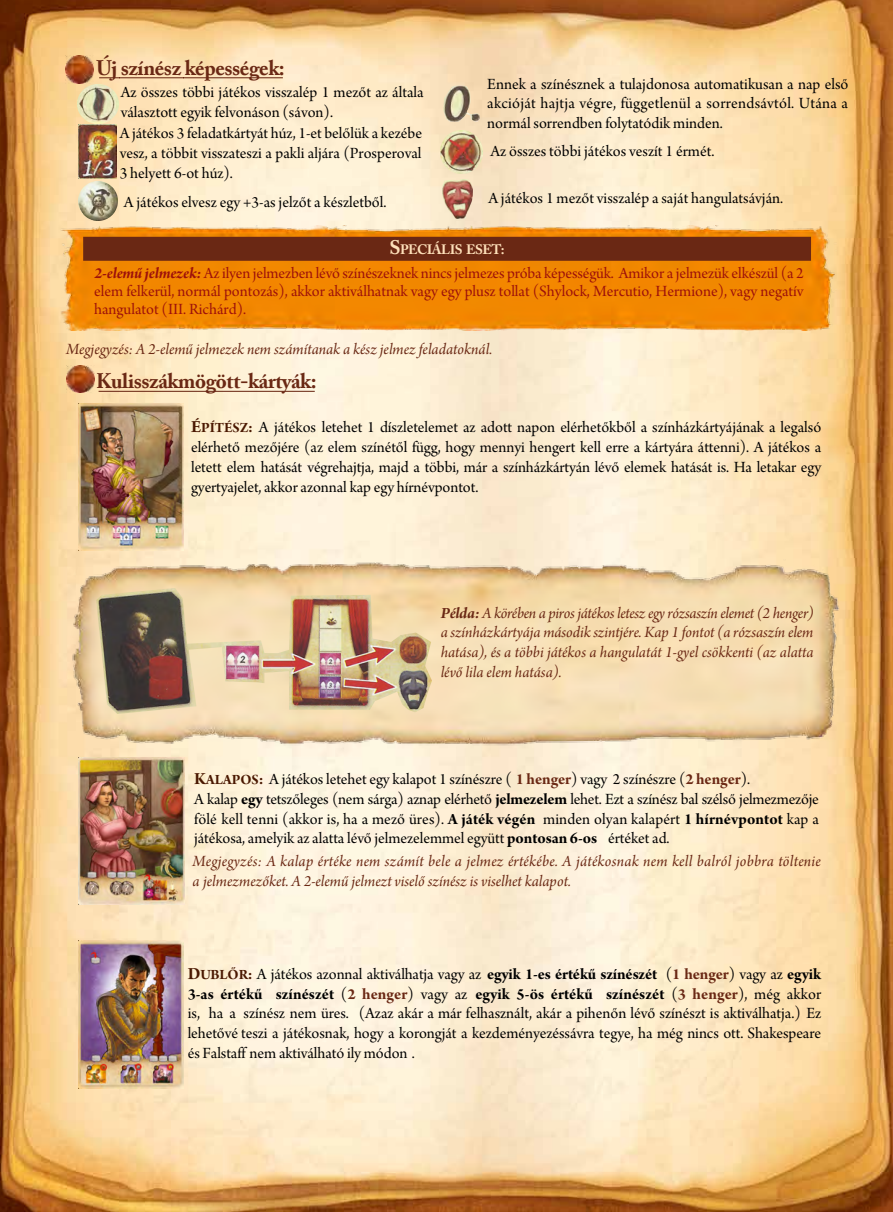
<style>
.page{position:relative;width:893px;height:1212px;background:#fff}
.page>*{position:absolute;margin:0;border:0;box-sizing:border-box;transform-origin:0 0}
.t1{font:700 21px "Adobe Caslon Pro";letter-spacing:-.02em;color:#6a2814}
.t2{font:16.5px/19.8px "Arno Pro Subhead";color:#000;text-align:justify}
.t3{font:16.5px/19.8px "Arno Pro Italic Subhead";color:#6a2814;text-align:justify}
.t4{font:16.5px/18px "Arno Pro Subhead";color:#9d110b;text-align:justify}
.t5{font:16.5px "Arno Pro Bold Subhead";letter-spacing:.005em;color:#000}
.t6{font:700 13.65px "Adobe Caslon Pro";letter-spacing:-.045em;color:#fee0ba}
.s1{font-size:19.5px}
.s2{font-family:"Arno Pro Bold Italic Subhead"}
.s3{font-family:"Arno Pro Bold Subhead";font-size:18px;color:#4a1801}
.s4{font-family:"Arno Pro Bold Subhead";font-size:15px;color:#4a1801}
.s5{font-family:"Arno Pro Bold Subhead";color:#4a1801}
.s6{font-family:"Arno Pro Bold Subhead";color:#6a2814}
.s7{font-family:"Arno Pro Bold Subhead"}
.s8{font-family:"Arno Pro Subhead"}
.s9{color:#6a2814}
</style>
<div class="page">
<img style="left:0;top:0;width:893px;height:1212px">
<img style="left:65px;top:56px;width:28px;height:28px">
<hr style="left:99px;top:77px;width:184px;height:1px;background:#6a2814">
<img style="left:58px;top:226px;width:778px;height:105px">
<div style="left:83px;top:237px;width:728px;height:24px;background:#6a2814"></div>
<img style="left:66px;top:365px;width:28px;height:28px">
<hr style="left:99px;top:391px;width:216px;height:1px;background:#6a2814">
<img style="left:67px;top:560px;width:778px;height:189px">
<img style="left:97px;top:588px;width:335px;height:125px">
<img style="left:78px;top:84px;width:40px;height:39px">
<img style="left:79px;top:125px;width:38px;height:53px">
<img style="left:78px;top:182px;width:40px;height:39px">
<img style="left:443px;top:86px;width:37px;height:36px">
<img style="left:440px;top:131px;width:42px;height:42px">
<img style="left:443px;top:179px;width:29px;height:40px">
<img style="left:78px;top:403px;width:106px;height:148px">
<img style="left:79px;top:757px;width:105px;height:147px">
<img style="left:78px;top:941px;width:106px;height:147px">
<p class="t1" style="left:97px;top:57px;width:190px">Új színész képességek:</p>
<p class="t2" style="left:121px;top:83px;width:304px">Az összes többi játékos visszalép 1 mezőt az általa választott egyik felvonáson (sávon).</p>
<p class="t2" style="left:120px;top:124px;width:304px">A játékos 3 feladatkártyát húz, 1-et belőlük a kezébe vesz, a többit visszateszi a pakli aljára (Prosperoval 3 helyett 6-ot húz).</p>
<p class="t2" style="left:124px;top:193px;width:264px">A játékos elvesz egy +3-as jelzőt a készletből.</p>
<p class="t2" style="left:487px;top:75px;width:363px">Ennek a színésznek a tulajdonosa automatikusan a nap első akcióját hajtja végre, függetlenül a sorrendsávtól. Utána a normál sorrendben folytatódik minden.</p>
<p class="t2" style="left:490px;top:142px;width:225px">Az összes többi játékos veszít 1 érmét.</p>
<p class="t2" style="left:488px;top:189px;width:296px">A játékos 1 mezőt visszalép a saját hangulatsávján.</p>
<p class="t6" style="left:389px;top:241px;width:117px"><span class="s1">S</span>PECIÁLIS ESET:</p>
<p class="t4" style="left:94px;top:265px;width:711px"><span class="s2">2-elemű jelmezek:</span>Az ilyen jelmezben lévő színészeknek nincs jelmezes próba képességük. Amikor a jelmezük elkészül (a 2 elem felkerül, normál pontozás), akkor aktiválhatnak vagy egy plusz tollat (Shylock, Mercutio, Hermione), vagy negatív hangulatot (III. Richárd).</p>
<p class="t3" style="left:66px;top:340px;width:428px">Megjegyzés: A 2-elemű jelmezek nem számítanak a kész jelmez feladatoknál.</p>
<p class="t1" style="left:96px;top:371px;width:222px">Kulisszákmögött-kártyák:</p>
<p class="t2" style="left:191px;top:418px;width:632px"><span class="s3">É</span><span class="s4">PÍTÉSZ</span><span class="s5">:</span> A játékos letehet 1 díszletelemet az adott napon elérhetőkből a színházkártyájának a legalsó elérhető mezőjére (az elem színétől függ, hogy mennyi hengert kell erre a kártyára áttenni). A játékos a letett elem hatását végrehajtja, majd a többi, már a színházkártyán lévő elemek hatását is. Ha letakar egy gyertyajelet, akkor azonnal kap egy hírnévpontot.</p>
<p class="t3" style="left:441px;top:604px;width:375px"><span class="s2">Példa:</span> A körében a piros játékos letesz egy rózsaszín elemet (2 henger) a színházkártyája második szintjére. Kap 1 fontot (a rózsaszín elem hatása), és a többi játékos a hangulatát 1-gyel csökkenti (az alatta lévő lila elem hatása).</p>
<p class="t2" style="left:194px;top:770px;width:626px;text-align:left"><span class="s3">K</span><span class="s4">ALAPOS</span><span class="s5">:</span> A játékos letehet egy kalapot 1 színészre ( <span class="s6">1 henger</span>) vagy 2 színészre (<span class="s6">2 henger</span>).<br>A kalap <span class="s7">egy</span> tetszőleges (nem sárga) aznap elérhető <span class="s7">jelmezelem</span> lehet. Ezt a színész bal szélső jelmezmezője fölé kell tenni (akkor is, ha a mező üres). <span class="s7">A játék végén</span> minden olyan kalapért <span class="s7">1 hírnévpontot</span> kap a játékosa, amelyik az alatta lévő jelmezelemmel együtt <span class="s7">pontosan 6-os</span> értéket ad.</p>
<p class="t3" style="left:193px;top:852px;width:630px">Megjegyzés: A kalap értéke nem számít bele a jelmez értékébe. A játékosnak nem kell balról jobbra töltenie a jelmezmezőket. A 2-elemű jelmezt viselő színész is viselhet kalapot.</p>
<p class="t2" style="left:188px;top:965px;width:635px"><span class="s3">D</span><span class="s4">UBLŐR</span><span class="s5">:</span> A játékos azonnal aktiválhatja vagy az <span class="s7">egyik 1-es értékű színészét</span> (<span class="s6">1 henger</span>) vagy az <span class="s7">egyik</span></p>
<p class="t5" style="left:188px;top:984px;width:635px">3-as értékű színészét <span class="s8">(</span><span class="s9">2 henger</span><span class="s8">) vagy az</span> egyik 5-ös értékű színészét <span class="s8">(</span><span class="s9">3 henger</span><span class="s8">), még akkor</span></p>
<p class="t2" style="left:188px;top:1004px;width:635px">is, ha a színész nem üres. (Azaz akár a már felhasznált, akár a pihenőn lévő színészt is aktiválhatja.) Ez lehetővé teszi a játékosnak, hogy a korongját a kezdeményezéssávra tegye, ha még nincs ott. Shakespeare és Falstaff nem aktiválható ily módon .</p>
</div>
